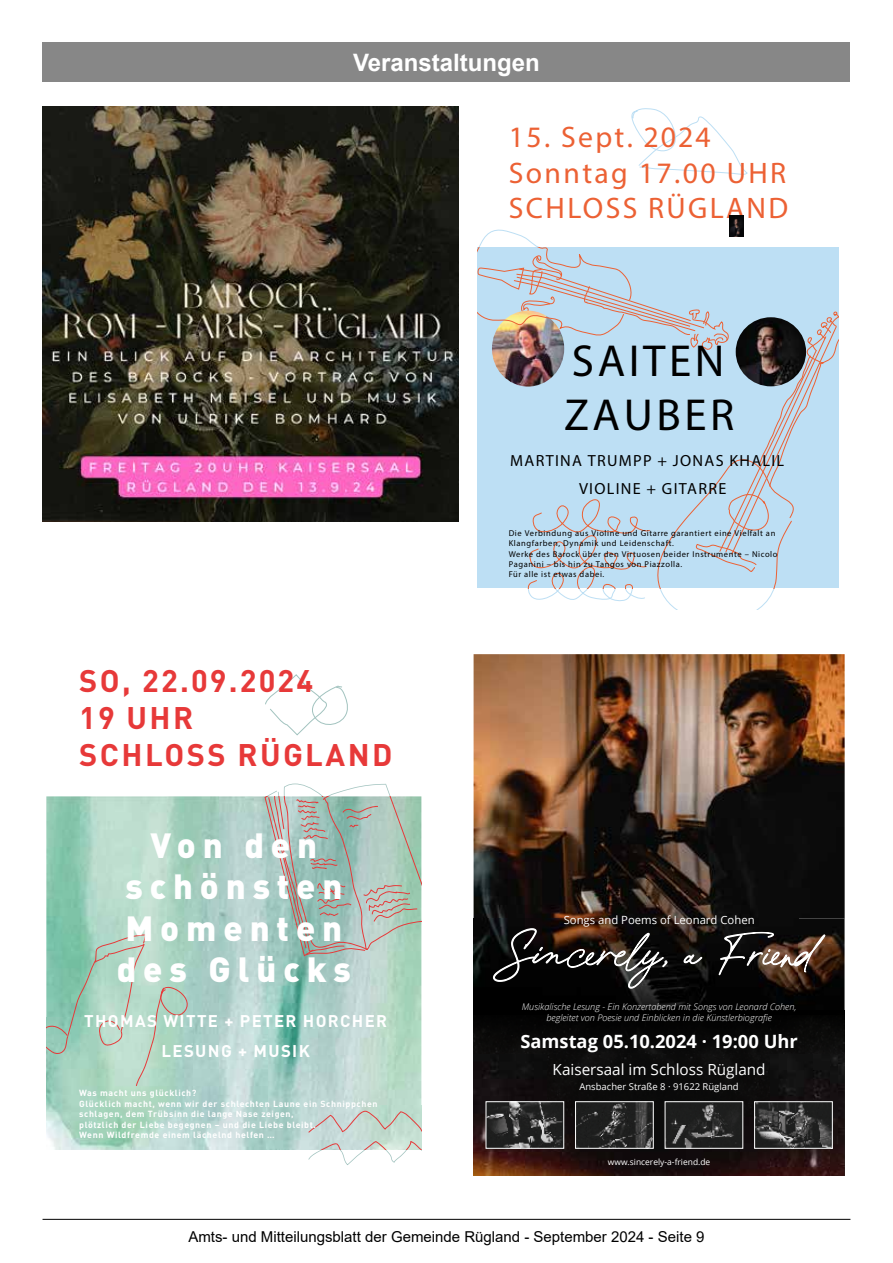
<style>
.page{position:relative;width:893px;height:1263px;background:#fff}
.page>*{position:absolute;margin:0;border:0;box-sizing:border-box;transform-origin:0 0}
.t1{font:700 45px/54px "DIN Pro";letter-spacing:.08em;color:#000}
.t2{font:900 34.65px/41.5px "DIN Pro";letter-spacing:.2em;color:#fff;text-align:center}
.t3{font:700 30.9px/37px "DIN Pro";letter-spacing:.08em;color:#e73939}
.t4{font:700 29.7px/35.7px "DIN Pro";letter-spacing:.08em;color:#ec6134}
.t5{font:700 24px "Arial";color:#fff}
.t6{font:700 18.3px "Open Sans";color:#fff}
.t7{font:700 16.8px/29.5px "DIN Pro";letter-spacing:.08em;color:#fff;text-align:center}
.t8{font:700 16.2px/28.5px "DIN Pro";letter-spacing:.08em;color:#000}
.t9{font:15.3px "Open Sans";color:#fff}
.t10{font:15px "Arial";color:#000}
.t11{font:11.25px "Open Sans";color:#fff}
.t12{font:9.45px "Open Sans";color:#fff}
.t13{font:italic 300 9.15px/10.9px "Open Sans";color:#fff;text-align:center}
.t14{font:700 8.85px/10.6px "DIN Pro";letter-spacing:.07em;color:#fff}
.t15{font:700 8.55px/10.2px "DIN Pro";letter-spacing:.07em;color:#000}
.t16{font:8.4px "Open Sans";color:#fff}
</style>
<div class="page">
<div style="left:43px;top:43px;width:807px;height:39px;background:#878787"></div>
<img style="left:43px;top:106px;width:415px;height:416px">
<svg style="left:631px;top:108px;width:117px;height:67px"></svg>
<img style="left:730px;top:216px;width:14px;height:11px">
<svg style="left:477px;top:227px;width:362px;height:383px;background:#bfd5e5"></svg>
<img style="left:474px;top:654px;width:371px;height:357px">
<img style="left:830px;top:1015px;width:15px;height:161px">
<img style="left:474px;top:1053px;width:356px;height:123px">
<img style="left:488px;top:1103px;width:74px;height:43px">
<div style="left:486px;top:1101px;width:78px;height:47px;border:1px solid #fff"></div>
<img style="left:577px;top:1103px;width:74px;height:43px">
<div style="left:575px;top:1101px;width:78px;height:47px;border:1px solid #fff"></div>
<img style="left:756px;top:1103px;width:74px;height:43px">
<div style="left:754px;top:1101px;width:78px;height:47px;border:1px solid #fff"></div>
<img style="left:667px;top:1103px;width:74px;height:43px">
<div style="left:665px;top:1101px;width:78px;height:47px;border:1px solid #fff"></div>
<img style="left:474px;top:918px;width:370px;height:135px">
<svg style="left:493px;top:928px;width:174px;height:60px;background:#2f2a27"></svg>
<svg style="left:684px;top:954px;width:18px;height:10px"></svg>
<svg style="left:719px;top:932px;width:106px;height:43px;background:#4f423b"></svg>
<svg style="left:265px;top:674px;width:83px;height:62px"></svg>
<img style="left:46px;top:796px;width:375px;height:354px">
<svg style="left:264px;top:783px;width:157px;height:174px;background:#adc1b8"></svg>
<svg style="left:46px;top:934px;width:150px;height:153px;background:#a8cebc"></svg>
<svg style="left:308px;top:1110px;width:113px;height:55px"></svg>
<hr style="left:43px;top:1219px;width:807px;height:1px;background:#000">
<h3 class="t5" style="left:353px;top:45px;width:188px">Veranstaltungen</h3>
<h3 class="t4" style="left:509px;top:119px;width:281px">15. Sept. 2024<br>Sonntag 17.00 UHR<br>SCHLOSS RÜGLAND</h3>
<h3 class="t3" style="left:79px;top:661px;width:315px">SO, 22.09.2024<br>19 UHR<br>SCHLOSS RÜGLAND</h3>
<h2 class="t2" style="left:117px;top:823px;width:236px">Von den schönsten<br>Momenten des Glücks</h2>
<h3 class="t7" style="left:84px;top:1006px;width:304px">THOMAS WITTE + PETER HORCHER<br>LESUNG + MUSIK</h3>
<p class="t14" style="left:79px;top:1087px;width:300px">Was macht uns glücklich?<br>Glücklich macht, wenn wir der schlechten Laune ein Schnippchen schlagen, dem Trübsinn die lange Nase zeigen,<br>plötzlich der Liebe begegnen – und die Liebe bleibt.<br>Wenn Wildfremde einem lächelnd helfen …</p>
<h1 class="t1" style="left:564px;top:333px;width:172px">SAITEN<br>ZAUBER</h1>
<h3 class="t8" style="left:579px;top:446px;width:207px;text-indent:-69px">MARTINA TRUMPP + JONAS KHALIL<br>VIOLINE + GITARRE</h3>
<p class="t15" style="left:509px;top:528px;width:270px">Die Verbindung aus Violine und Gitarre garantiert eine Vielfalt an Klangfarben, Dynamik und Leidenschaft.<br>Werke des Barock über den Virtuosen beider Instrumente – Nicolo Paganini – bis hin zu Tangos von Piazzolla.<br>Für alle ist etwas dabei.</p>
<h3 class="t11" style="left:564px;top:912px;width:192px">Songs and Poems of Leonard Cohen</h3>
<p class="t13" style="left:522px;top:1001px;width:276px">Musikalische Lesung - Ein Konzertabend mit Songs von Leonard Cohen, begleitet von Poesie und Einblicken in die Künstlerbiografie</p>
<h3 class="t6" style="left:520px;top:1028px;width:279px">Samstag 05.10.2024 · 19:00 Uhr</h3>
<h3 class="t9" style="left:553px;top:1059px;width:214px">Kaisersaal im Schloss Rügland</h3>
<p class="t12" style="left:579px;top:1080px;width:161px">Ansbacher Straße 8 · 91622 Rügland</p>
<p class="t16" style="left:608px;top:1157px;width:104px">www.sincerely-a-friend.de</p>
<h3 class="t10" style="left:188px;top:1226px;width:518px">Amts- und Mitteilungsblatt der Gemeinde Rügland - September 2024 - Seite 9</h3>
</div>
